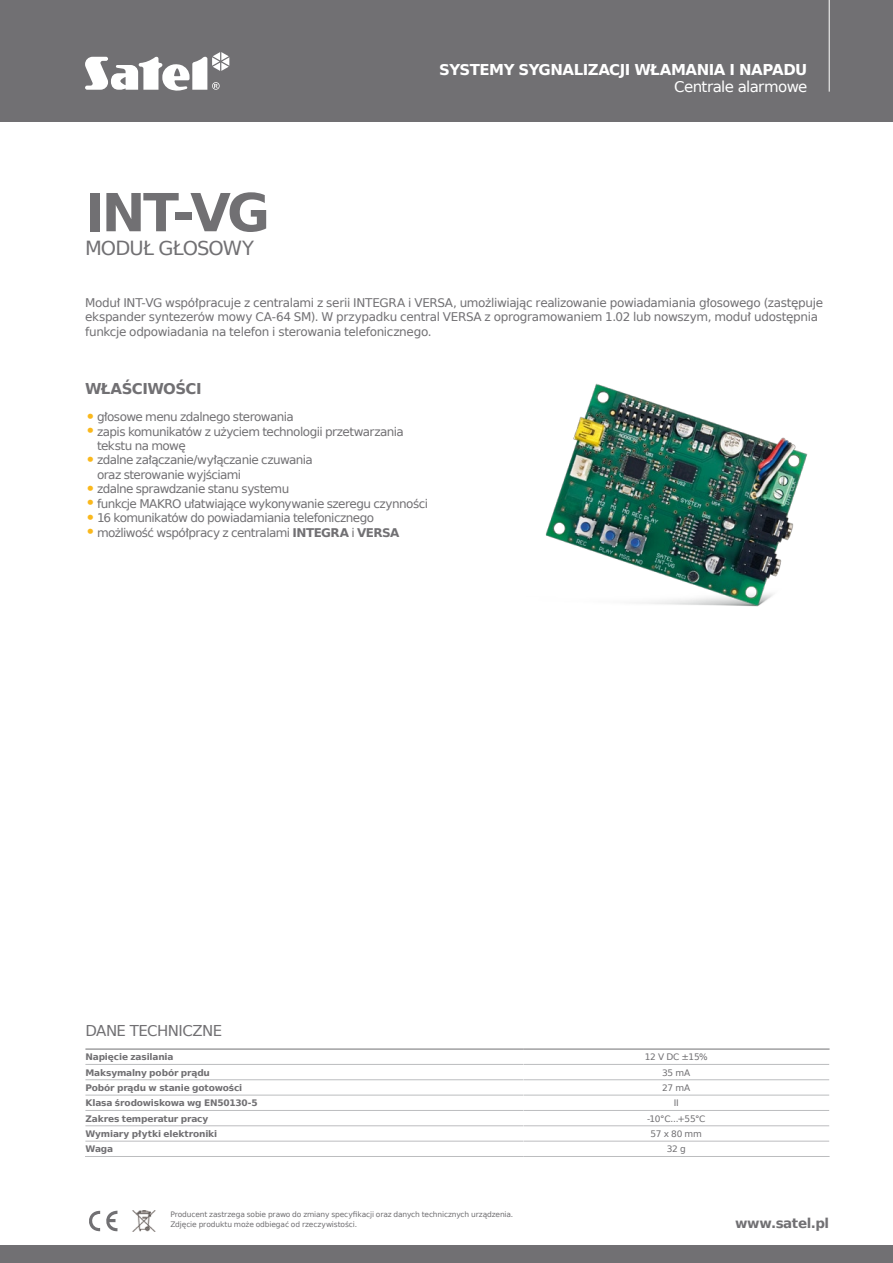
<style>
.page{position:relative;width:893px;height:1263px;background:#fff}
.page>*{position:absolute;margin:0;border:0;box-sizing:border-box;transform-origin:0 0}
.t1{font:700 52.5px "Prima Sans EU";color:#717073}
.t2{font:19.5px "Prima Sans EU";letter-spacing:-.045em;color:#717073}
.t3{font:700 15px "Prima Sans EU";letter-spacing:-.035em;color:#fff}
.t4{font:15px "Prima Sans EU";letter-spacing:-.04em;color:#fff}
.t5{font:15px "Prima Sans EU";letter-spacing:-.04em;color:#717073}
.t6{font:700 15px "Prima Sans EU";letter-spacing:-.04em;color:#717073}
.t7{font:700 13.5px "Prima Sans EU";letter-spacing:-.03em;color:#717073}
.t8{font:12px/14.4px "Prima Sans EU";letter-spacing:-.04em;color:#717073}
.t9{font:700 9px "Prima Sans EU";letter-spacing:-.02em;color:#717073}
.t10{font:9px "Prima Sans EU";letter-spacing:-.035em;color:#717073}
.t11{font:7.5px/10.5px "Prima Sans EU";letter-spacing:-.015em;color:#717073}
.s1{font-size:18px;color:#fab81c}
.s2{font-weight:700}
</style>
<div class="page">
<div style="left:0;top:0;width:893px;height:121px;background:#717073"></div>
<svg style="left:85px;top:52px;width:144px;height:39px"></svg>
<hr style="left:829px;top:0;width:1px;height:92px;background:#fff">
<img style="left:132px;top:1210px;width:24px;height:22px">
<svg style="left:89px;top:1210px;width:28px;height:22px"></svg>
<div style="left:0;top:1245px;width:893px;height:18px;background:#717073"></div>
<hr style="left:85px;top:1064px;width:438px;height:1px;background:#bcbdbf">
<hr style="left:523px;top:1064px;width:306px;height:1px;background:#bcbdbf">
<hr style="left:85px;top:1079px;width:438px;height:1px;background:#bcbdbf">
<hr style="left:523px;top:1079px;width:306px;height:1px;background:#bcbdbf">
<hr style="left:85px;top:1095px;width:438px;height:1px;background:#bcbdbf">
<hr style="left:523px;top:1095px;width:306px;height:1px;background:#bcbdbf">
<hr style="left:85px;top:1110px;width:438px;height:1px;background:#bcbdbf">
<hr style="left:523px;top:1110px;width:306px;height:1px;background:#bcbdbf">
<hr style="left:85px;top:1125px;width:438px;height:1px;background:#bcbdbf">
<hr style="left:523px;top:1125px;width:306px;height:1px;background:#bcbdbf">
<hr style="left:85px;top:1141px;width:438px;height:1px;background:#bcbdbf">
<hr style="left:523px;top:1141px;width:306px;height:1px;background:#bcbdbf">
<hr style="left:85px;top:1156px;width:438px;height:1px;background:#bcbdbf">
<hr style="left:523px;top:1156px;width:307px;height:1px;background:#bcbdbf">
<hr style="left:85px;top:1049px;width:438px;height:1px;background:#717073">
<hr style="left:523px;top:1049px;width:307px;height:1px;background:#717073">
<img style="left:545px;top:383px;width:263px;height:224px">
<h1 class="t1" style="left:85px;top:176px;width:187px">INT-VG</h1>
<h2 class="t2" style="left:85px;top:234px;width:170px">MODUŁ GŁOSOWY</h2>
<p class="t3" style="left:439px;top:59px;width:370px">SYSTEMY SYGNALIZACJI WŁAMANIA I NAPADU</p>
<p class="t4" style="left:674px;top:76px;width:135px">Centrale alarmowe</p>
<p class="t8" style="left:85px;top:295px;width:740px">Moduł INT-VG współpracuje z centralami z serii INTEGRA i VERSA, umożliwiając realizowanie powiadamiania głosowego (zastępuje ekspander syntezerów mowy CA-64 SM). W przypadku central VERSA z oprogramowaniem 1.02 lub nowszym, moduł udostępnia funkcje odpowiadania na telefon i sterowania telefonicznego.</p>
<p class="t6" style="left:85px;top:378px;width:118px">WŁAŚCIWOŚCI</p>
<p class="t8" style="left:85px;top:409px;width:210px"><span class="s1">•</span> głosowe menu zdalnego sterowania</p>
<p class="t8" style="left:97px;top:424px;width:308px;text-indent:-12px"><span class="s1">•</span> zapis komunikatów z użyciem technologii przetwarzania tekstu na mowę</p>
<p class="t8" style="left:97px;top:453px;width:217px;text-indent:-12px"><span class="s1">•</span> zdalne załączanie/wyłączanie czuwania oraz sterowanie wyjściami</p>
<p class="t8" style="left:85px;top:481px;width:206px"><span class="s1">•</span> zdalne sprawdzanie stanu systemu</p>
<p class="t8" style="left:85px;top:496px;width:344px"><span class="s1">•</span> funkcje MAKRO ułatwiające wykonywanie szeregu czynności</p>
<p class="t8" style="left:85px;top:510px;width:291px"><span class="s1">•</span> 16 komunikatów do powiadamiania telefonicznego</p>
<p class="t8" style="left:85px;top:525px;width:316px"><span class="s1">•</span> możliwość współpracy z centralami <span class="s2">INTEGRA</span> i <span class="s2">VERSA</span></p>
<p class="t5" style="left:85px;top:1020px;width:138px">DANE TECHNICZNE</p>
<p class="t9" style="left:85px;top:1050px;width:90px">Napięcie zasilania</p>
<p class="t10" style="left:645px;top:1050px;width:65px">12 V DC ±15%</p>
<p class="t9" style="left:85px;top:1066px;width:126px">Maksymalny pobór prądu</p>
<p class="t10" style="left:662px;top:1066px;width:30px">35 mA</p>
<p class="t9" style="left:85px;top:1081px;width:158px">Pobór prądu w stanie gotowości</p>
<p class="t10" style="left:662px;top:1081px;width:30px">27 mA</p>
<p class="t9" style="left:85px;top:1097px;width:174px">Klasa środowiskowa wg EN50130-5</p>
<p class="t10" style="left:674px;top:1097px;width:7px">II</p>
<p class="t9" style="left:85px;top:1112px;width:124px">Zakres temperatur pracy</p>
<p class="t10" style="left:647px;top:1112px;width:60px">-10°C...+55°C</p>
<p class="t9" style="left:85px;top:1127px;width:133px">Wymiary płytki elektroniki</p>
<p class="t10" style="left:651px;top:1127px;width:53px">57 x 80 mm</p>
<p class="t9" style="left:85px;top:1143px;width:29px">Waga</p>
<p class="t10" style="left:667px;top:1143px;width:20px">32 g</p>
<p class="t11" style="left:170px;top:1209px;width:344px">Producent zastrzega sobie prawo do zmiany specyfikacji oraz danych technicznych urządzenia.<br>Zdjęcie produktu może odbiegać od rzeczywistości.</p>
<p class="t7" style="left:735px;top:1213px;width:96px">www.satel.pl</p>
</div>
